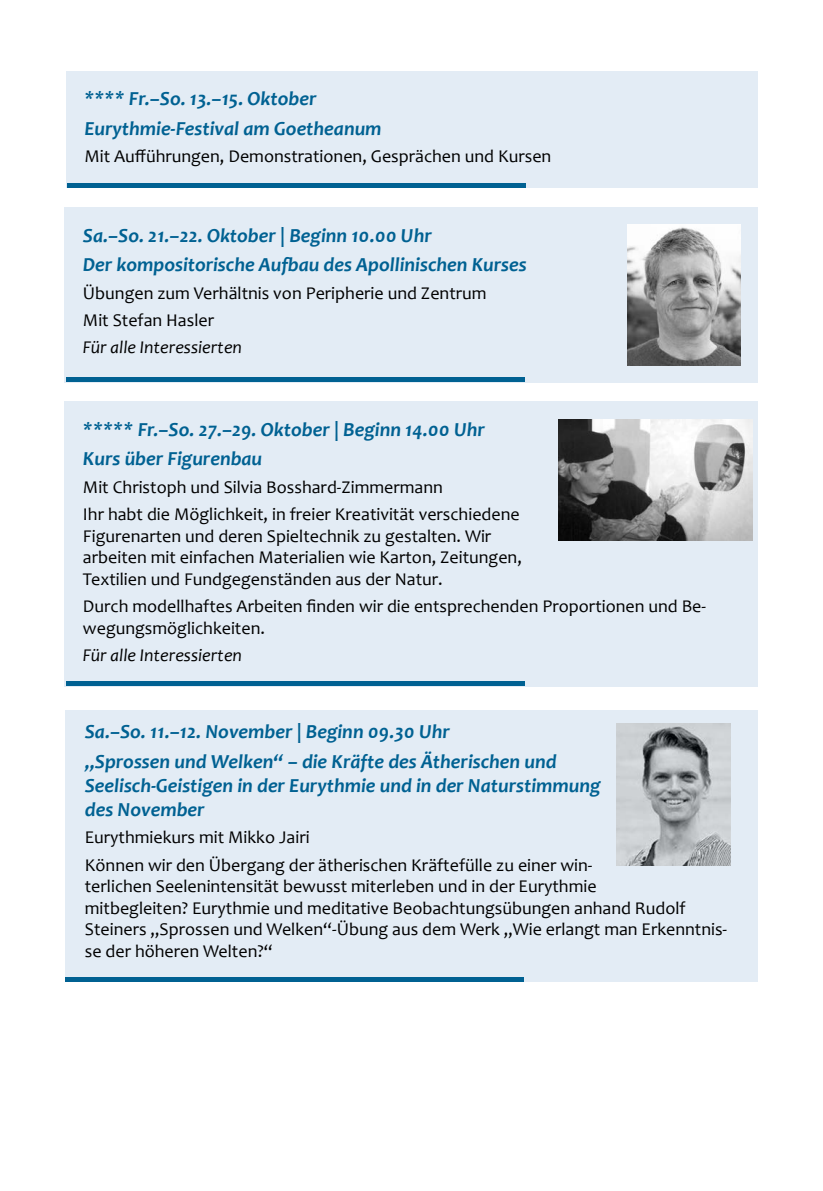
<style>
.page{position:relative;width:823px;height:1191px;background:#fff}
.page>*{position:absolute;margin:0;border:0;box-sizing:border-box;transform-origin:0 0}
.t1{font:italic 700 20px/29.6px "Candara";color:#006192}
.t2{font:18px/21.6px "Candara";color:#000}
.t3{font:italic 18px "Candara";color:#000}
</style>
<div class="page">
<div style="left:65px;top:207px;width:692px;height:176px;background:#e3ecf5"></div>
<hr style="left:66px;top:377px;width:458px;height:4px;background:#006192">
<div style="left:65px;top:710px;width:692px;height:271px;background:#e3ecf5"></div>
<div style="left:67px;top:71px;width:690px;height:116px;background:#e3ecf5"></div>
<img style="left:616px;top:723px;width:113px;height:142px">
<hr style="left:67px;top:183px;width:458px;height:4px;background:#006192">
<hr style="left:65px;top:977px;width:459px;height:4px;background:#006192">
<img style="left:627px;top:224px;width:113px;height:142px">
<div style="left:65px;top:401px;width:692px;height:285px;background:#e3ecf5"></div>
<div style="left:66px;top:681px;width:458px;height:5px;background:#006192"></div>
<img style="left:558px;top:419px;width:193px;height:121px">
<p class="t1" style="left:84px;top:83px;width:298px">**** Fr.–So. 13.–15. Oktober<br>Eurythmie-Festival am Goetheanum</p>
<p class="t2" style="left:84px;top:145px;width:468px">Mit Aufführungen, Demonstrationen, Gesprächen und Kursen</p>
<p class="t1" style="left:83px;top:220px;width:445px">Sa.–So. 21.–22. Oktober | Beginn 10.00 Uhr<br>Der kompositorische Aufbau des Apollinischen Kurses</p>
<p class="t2" style="left:83px;top:279px;width:405px;line-height:27.2px">Übungen zum Verhältnis von Peripherie und Zentrum<br>Mit Stefan Hasler</p>
<p class="t3" style="left:83px;top:336px;width:160px">Für alle Interessierten</p>
<p class="t1" style="left:83px;top:414px;width:403px">***** Fr.–So. 27.–29. Oktober | Beginn 14.00 Uhr<br>Kurs über Figurenbau</p>
<p class="t2" style="left:83px;top:473px;width:438px;line-height:27.2px">Mit Christoph und Silvia Bosshard-Zimmermann<br>Ihr habt die Möglichkeit, in freier Kreativität verschiedene</p>
<p class="t2" style="left:83px;top:525px;width:440px">Figurenarten und deren Spieltechnik zu gestalten. Wir arbeiten mit einfachen Materialien wie Karton, Zeitungen,<br>Textilien und Fundgegenständen aus der Natur.</p>
<p class="t2" style="left:83px;top:595px;width:624px">Durch modellhaftes Arbeiten finden wir die entsprechenden Proportionen und Be&shy;wegungsmöglichkeiten.</p>
<p class="t3" style="left:83px;top:644px;width:160px">Für alle Interessierten</p>
<p class="t1" style="left:85px;top:716px;width:473px">Sa.–So. 11.–12. November | Beginn 09.30 Uhr<br>„Sprossen und Welken“ – die Kräfte des Ätherischen und</p>
<p class="t1" style="left:85px;top:773px;width:517px;line-height:24px">Seelisch-Geistigen in der Eurythmie und in der Naturstimmung des November</p>
<p class="t2" style="left:85px;top:823px;width:508px;line-height:27.2px">Eurythmiekurs mit Mikko Jairi<br>Können wir den Übergang der ätherischen Kräftefülle zu einer win-</p>
<p class="t2" style="left:85px;top:875px;width:643px">terlichen Seelenintensität bewusst miterleben und in der Eurythmie<br>mitbegleiten? Eurythmie und meditative Beobachtungsübungen anhand Rudolf Steiners „Sprossen und Welken“-Übung aus dem Werk „Wie erlangt man Erkenntnis&shy;se der höheren Welten?“</p>
</div>
